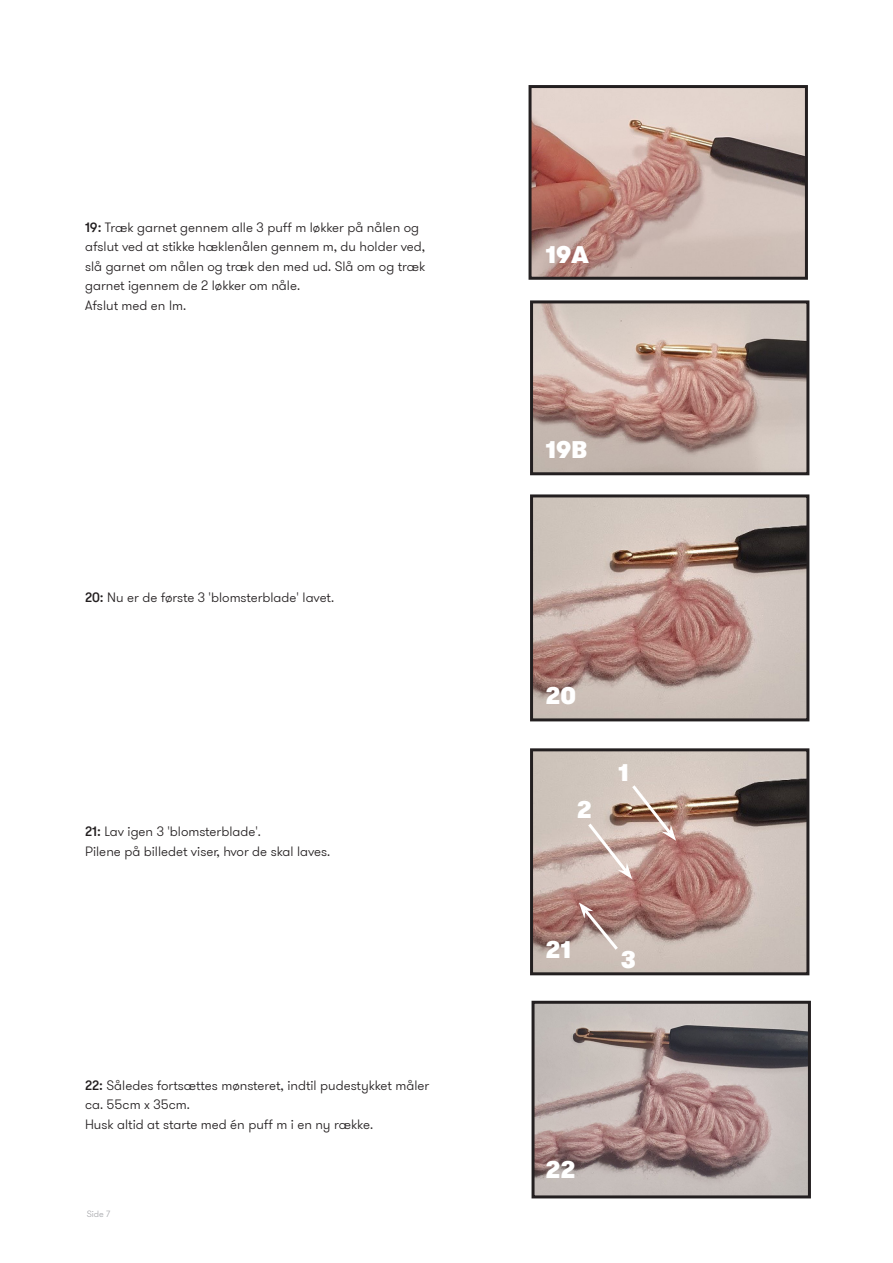
<style>
.page{position:relative;width:893px;height:1263px;background:#fff}
.page>*{position:absolute;margin:0;border:0;box-sizing:border-box;transform-origin:0 0}
.t1{font:900 24px "GT Walsheim Pro";color:#fff}
.t2{font:300 13.5px/19.5px "GT Walsheim Pro";color:#231f20}
.t3{font:300 9px "GT Walsheim Pro";color:#a8a9ad}
.s1{font-weight:500}
</style>
<div class="page">
<img style="left:532px;top:89px;width:272px;height:187px">
<div style="left:528px;top:85px;width:280px;height:195px;border:3px solid #231f20"></div>
<img style="left:534px;top:304px;width:271px;height:167px">
<div style="left:530px;top:300px;width:279px;height:175px;border:3px solid #231f20"></div>
<img style="left:534px;top:498px;width:271px;height:219px">
<div style="left:530px;top:494px;width:279px;height:227px;border:3px solid #231f20"></div>
<img style="left:534px;top:752px;width:271px;height:219px">
<div style="left:530px;top:748px;width:279px;height:227px;border:3px solid #231f20"></div>
<img style="left:535px;top:1005px;width:272px;height:189px">
<div style="left:531px;top:1001px;width:280px;height:197px;border:3px solid #231f20"></div>
<svg style="left:585px;top:782px;width:91px;height:97px;background:#c5aba1"></svg>
<svg style="left:579px;top:902px;width:42px;height:51px;background:#b59992"></svg>
<p class="t2" style="left:85px;top:218px;width:342px"><span class="s1">19:</span> Træk garnet gennem alle 3 puff m løkker på nålen og afslut ved at stikke hæklenålen gennem m, du holder ved, slå garnet om nålen og træk den med ud. Slå om og træk garnet igennem de 2 løkker om nåle.</p>
<p class="t2" style="left:85px;top:296px;width:103px">Afslut med en lm.</p>
<p class="t2" style="left:85px;top:588px;width:251px"><span class="s1">20:</span> Nu er de første 3 'blomsterblade' lavet.</p>
<p class="t2" style="left:85px;top:822px;width:178px"><span class="s1">21:</span> Lav igen 3 'blomsterblade'.</p>
<p class="t2" style="left:85px;top:842px;width:247px">Pilene på billedet viser, hvor de skal laves.</p>
<p class="t2" style="left:85px;top:1076px;width:346px"><span class="s1">22:</span> Således fortsættes mønsteret, indtil pudestykket måler ca. 55cm x 35cm.</p>
<p class="t2" style="left:85px;top:1115px;width:290px">Husk altid at starte med én puff m i en ny række.</p>
<p class="t3" style="left:87px;top:1208px;width:25px">Side 7</p>
<p class="t1" style="left:546px;top:239px;width:45px">19A</p>
<p class="t1" style="left:546px;top:433px;width:43px">19B</p>
<p class="t1" style="left:546px;top:679px;width:32px">20</p>
<p class="t1" style="left:577px;top:793px;width:17px">2</p>
<p class="t1" style="left:618px;top:756px;width:12px">1</p>
<p class="t1" style="left:546px;top:933px;width:27px">21</p>
<p class="t1" style="left:621px;top:943px;width:17px">3</p>
<p class="t1" style="left:546px;top:1153px;width:32px">22</p>
</div>
